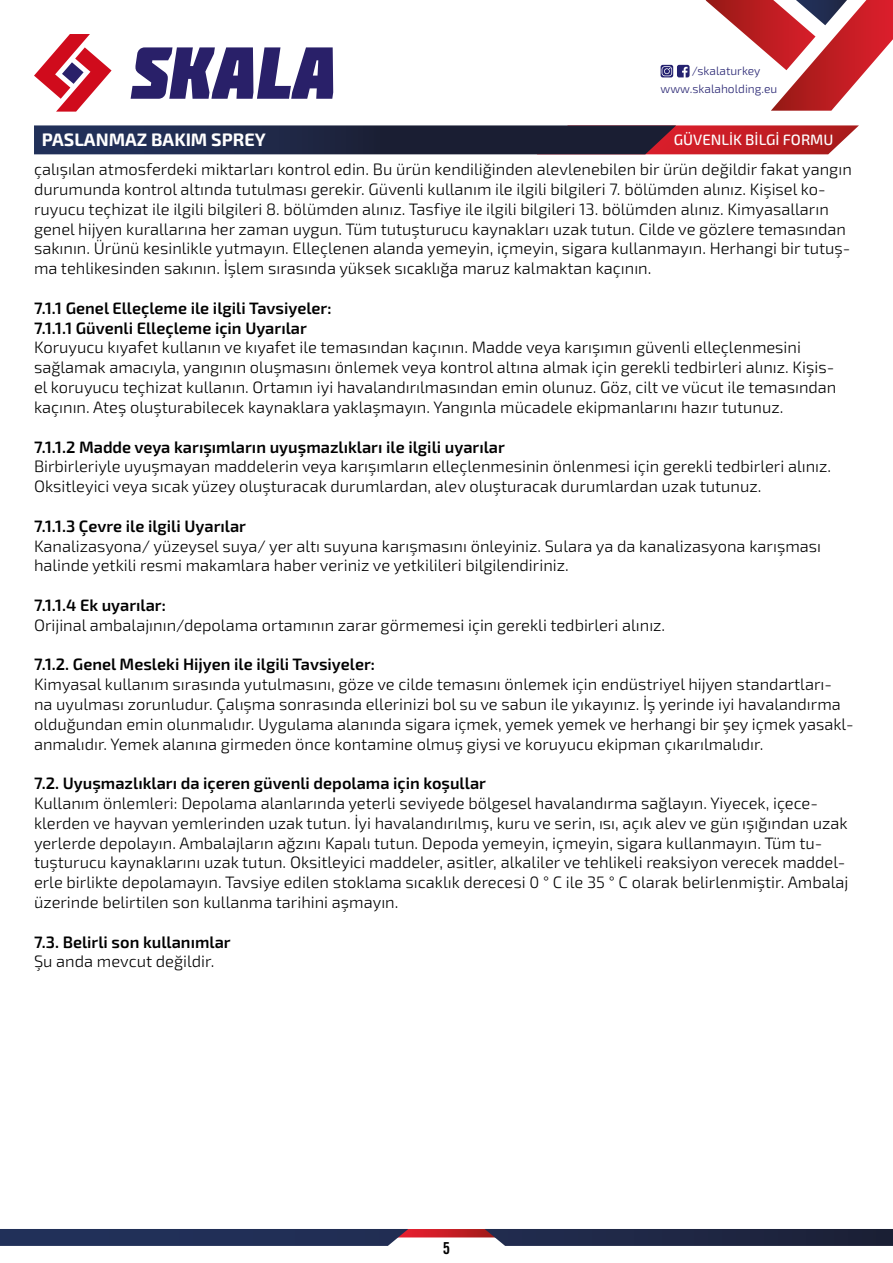
<style>
.page{position:relative;width:893px;height:1263px;background:#fff}
.page>*{position:absolute;margin:0;border:0;box-sizing:border-box;transform-origin:0 0}
.t1{font:700 18px "Exo 2";color:#fff}
.t2{font:300 16.5px/19.8px "Exo 2";color:#000}
.t3{font:600 16.5px/19.8px "Exo 2";color:#000}
.t4{font:condensed 16.5px "Trade Gothic Bold Twenty";color:#000}
.t5{font:500 15px "Exo 2";color:#fff}
.t6{font:300 12px/17.4px "Exo 2";color:#242170}
</style>
<div class="page">
<svg style="left:0;top:1229px;width:893px;height:17px;background:#353756"></svg>
<svg style="left:34px;top:34px;width:78px;height:78px"></svg>
<svg style="left:131px;top:47px;width:202px;height:52px"></svg>
<svg style="left:706px;top:0;width:187px;height:111px"></svg>
<svg style="left:661px;top:65px;width:29px;height:12px"></svg>
<svg style="left:34px;top:125px;width:825px;height:29px;background:#482940"></svg>
<p class="t6" style="left:661px;top:63px;width:118px;text-indent:31px">/skalaturkey www.skalaholding.eu</p>
<p class="t1" style="left:42px;top:129px;width:225px">PASLANMAZ BAKIM SPREY</p>
<p class="t5" style="left:674px;top:131px;width:161px">GÜVENLİK BİLGİ FORMU</p>
<p class="t2" style="left:34px;top:160px;width:819px">çalışılan atmosferdeki miktarları kontrol edin. Bu ürün kendiliğinden alevlenebilen bir ürün değildir fakat yangın durumunda kontrol altında tutulması gerekir. Güvenli kullanım ile ilgili bilgileri 7. bölümden alınız. Kişisel ko&shy;ruyucu teçhizat ile ilgili bilgileri 8. bölümden alınız. Tasfiye ile ilgili bilgileri 13. bölümden alınız. Kimyasalların genel hijyen kurallarına her zaman uygun. Tüm tutuşturucu kaynakları uzak tutun. Cilde ve gözlere temasından sakının. Ürünü kesinlikle yutmayın. Elleçlenen alanda yemeyin, içmeyin, sigara kullanmayın. Herhangi bir tutuş&shy;ma tehlikesinden sakının. İşlem sırasında yüksek sıcaklığa maruz kalmaktan kaçının.</p>
<p class="t3" style="left:34px;top:299px;width:299px">7.1.1 Genel Elleçleme ile ilgili Tavsiyeler:<br>7.1.1.1 Güvenli Elleçleme için Uyarılar</p>
<p class="t2" style="left:34px;top:338px;width:804px">Koruyucu kıyafet kullanın ve kıyafet ile temasından kaçının. Madde veya karışımın güvenli elleçlenmesini sağlamak amacıyla, yangının oluşmasını önlemek veya kontrol altına almak için gerekli tedbirleri alınız. Kişis&shy;el koruyucu teçhizat kullanın. Ortamın iyi havalandırılmasından emin olunuz. Göz, cilt ve vücut ile temasından kaçının. Ateş oluşturabilecek kaynaklara yaklaşmayın. Yangınla mücadele ekipmanlarını hazır tutunuz.</p>
<p class="t3" style="left:34px;top:437px;width:472px">7.1.1.2 Madde veya karışımların uyuşmazlıkları ile ilgili uyarılar</p>
<p class="t2" style="left:34px;top:457px;width:799px">Birbirleriyle uyuşmayan maddelerin veya karışımların elleçlenmesinin önlenmesi için gerekli tedbirleri alınız.<br>Oksitleyici veya sıcak yüzey oluşturacak durumlardan, alev oluşturacak durumlardan uzak tutunuz.</p>
<p class="t3" style="left:34px;top:516px;width:214px">7.1.1.3 Çevre ile ilgili Uyarılar</p>
<p class="t2" style="left:34px;top:536px;width:788px">Kanalizasyona/ yüzeysel suya/ yer altı suyuna karışmasını önleyiniz. Sulara ya da kanalizasyona karışması halinde yetkili resmi makamlara haber veriniz ve yetkilileri bilgilendiriniz.</p>
<p class="t3" style="left:34px;top:596px;width:133px">7.1.1.4 Ek uyarılar:</p>
<p class="t2" style="left:34px;top:615px;width:633px">Orijinal ambalajının/depolama ortamının zarar görmemesi için gerekli tedbirleri alınız.</p>
<p class="t3" style="left:34px;top:655px;width:343px">7.1.2. Genel Mesleki Hijyen ile ilgili Tavsiyeler:</p>
<p class="t2" style="left:34px;top:675px;width:821px">Kimyasal kullanım sırasında yutulmasını, göze ve cilde temasını önlemek için endüstriyel hijyen standartları&shy;na uyulması zorunludur. Çalışma sonrasında ellerinizi bol su ve sabun ile yıkayınız. İş yerinde iyi havalandırma olduğundan emin olunmalıdır. Uygulama alanında sigara içmek, yemek yemek ve herhangi bir şey içmek yasakl&shy;anmalıdır. Yemek alanına girmeden önce kontamine olmuş giysi ve koruyucu ekipman çıkarılmalıdır.</p>
<p class="t3" style="left:34px;top:774px;width:453px">7.2. Uyuşmazlıkları da içeren güvenli depolama için koşullar</p>
<p class="t2" style="left:34px;top:794px;width:816px">Kullanım önlemleri: Depolama alanlarında yeterli seviyede bölgesel havalandırma sağlayın. Yiyecek, içece&shy;klerden ve hayvan yemlerinden uzak tutun. İyi havalandırılmış, kuru ve serin, ısı, açık alev ve gün ışığından uzak yerlerde depolayın. Ambalajların ağzını Kapalı tutun. Depoda yemeyin, içmeyin, sigara kullanmayın. Tüm tu&shy;tuşturucu kaynaklarını uzak tutun. Oksitleyici maddeler, asitler, alkaliler ve tehlikeli reaksiyon verecek maddel&shy;erle birlikte depolamayın. Tavsiye edilen stoklama sıcaklık derecesi 0 ° C ile 35 ° C olarak belirlenmiştir. Ambalaj üzerinde belirtilen son kullanma tarihini aşmayın.</p>
<p class="t3" style="left:34px;top:932px;width:198px">7.3. Belirli son kullanımlar</p>
<p class="t2" style="left:34px;top:952px;width:182px">Şu anda mevcut değildir.</p>
<p class="t4" style="left:443px;top:1238px;width:9px">5</p>
</div>
